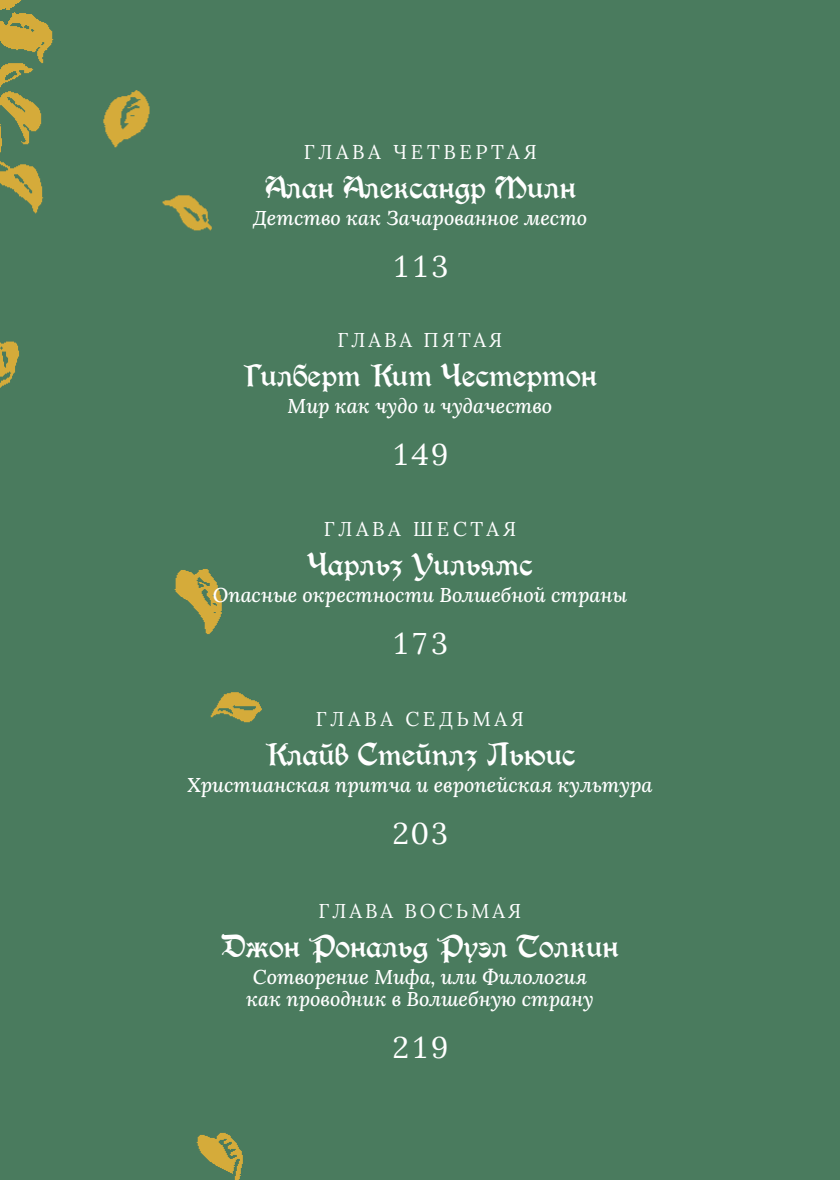
<style>
.page{position:relative;width:840px;height:1180px;background:#fff}
.page>*{position:absolute;margin:0;border:0;box-sizing:border-box;transform-origin:0 0}
.t1{font:36px "Beaumarchais C";color:#fff}
.t2{font:30px "Lora";color:#fff}
.t3{font:italic 500 20px/22px "Lora";color:#fff;text-align:center}
.t4{font:20px "Lora";letter-spacing:.18em;color:#fff}
.t5{font:20px "Lora";letter-spacing:.15em;color:#fff}
</style>
<div class="page">
<div style="left:0;top:0;width:839px;height:1179px;background:#4a7b5e"></div>
<img style="left:0;top:0;width:262px;height:1179px">
<p class="t4" style="left:304px;top:138px;width:234px">ГЛАВА ЧЕТВЕРТАЯ</p>
<h1 class="t1" style="left:264px;top:169px;width:313px">Алан Александр Милн</h1>
<p class="t3" style="left:253px;top:206px;width:335px">Детство как Зачарованное место</p>
<h2 class="t2" style="left:391px;top:246px;width:60px">113</h2>
<p class="t5" style="left:337px;top:326px;width:166px">ГЛАВА ПЯТАЯ</p>
<h1 class="t1" style="left:243px;top:357px;width:355px">Гилберт Кит Честертон</h1>
<p class="t3" style="left:287px;top:394px;width:266px">Мир как чудо и чудачество</p>
<h2 class="t2" style="left:390px;top:434px;width:60px">149</h2>
<p class="t4" style="left:323px;top:515px;width:194px">ГЛАВА ШЕСТАЯ</p>
<h1 class="t1" style="left:307px;top:546px;width:227px">Чарльз Уильямс</h1>
<p class="t3" style="left:213px;top:583px;width:415px">Опасные окрестности Волшебной страны</p>
<h2 class="t2" style="left:390px;top:623px;width:60px">173</h2>
<p class="t4" style="left:316px;top:705px;width:209px">ГЛАВА СЕДЬМАЯ</p>
<h1 class="t1" style="left:264px;top:736px;width:312px">Клайв Стейплз Льюис</h1>
<p class="t3" style="left:187px;top:773px;width:466px">Христианская притча и европейская культура</p>
<h2 class="t2" style="left:390px;top:813px;width:60px">203</h2>
<p class="t5" style="left:318px;top:897px;width:204px">ГЛАВА ВОСЬМАЯ</p>
<h1 class="t1" style="left:221px;top:928px;width:399px">Джон Рональд Руэл Толкин</h1>
<p class="t3" style="left:246px;top:965px;width:349px">Сотворение Мифа, или Филология как проводник в Волшебную страну</p>
<h2 class="t2" style="left:390px;top:1027px;width:60px">219</h2>
</div>
